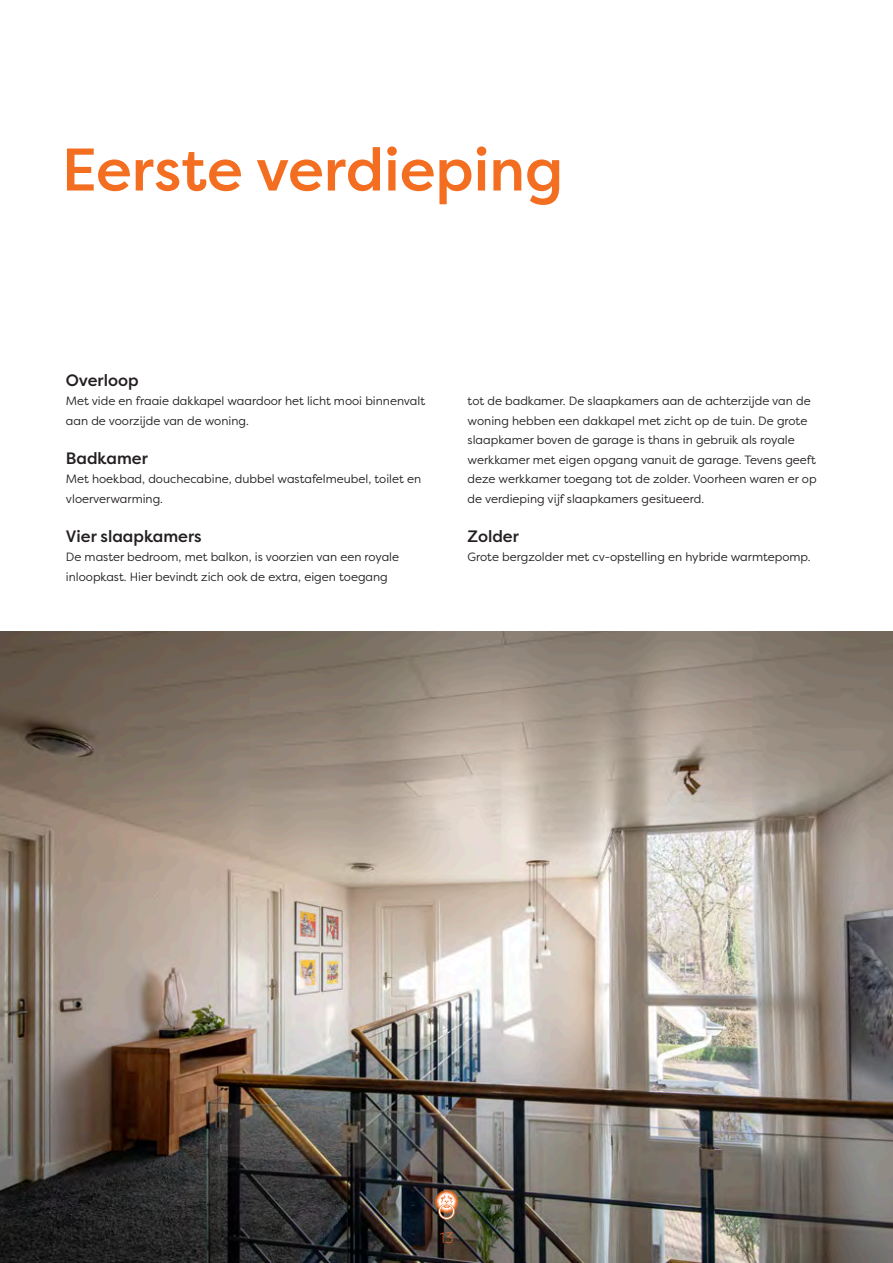
<style>
.page{position:relative;width:893px;height:1263px;background:#fff}
.page>*{position:absolute;margin:0;border:0;box-sizing:border-box;transform-origin:0 0}
.Body_9-15{font:500 60px "Filson Pro";color:#f36e21}
.tussenkop{font:500 16.5px "Filson Pro";color:#231f20}
.t1{font:300 15px "Filson Pro";color:#f36e21}
.Body_9-15-2{font:12px/19.5px "Filson Pro";color:#231f20}
</style>
<div class="page">
<img style="left:0;top:631px;width:893px;height:632px">
<svg style="left:435px;top:1190px;width:23px;height:29px"></svg>
<p class="Body_9-15" style="left:62px;top:128px;width:503px">Eerste verdieping</p>
<p class="tussenkop" style="left:66px;top:368px;width:74px">Overloop</p>
<p class="Body_9-15-2" style="left:66px;top:391px;width:361px">Met vide en fraaie dakkapel waardoor het licht mooi binnenvalt aan de voorzijde van de woning.</p>
<p class="tussenkop" style="left:66px;top:446px;width:83px">Badkamer</p>
<p class="Body_9-15-2" style="left:66px;top:469px;width:357px">Met hoekbad, douchecabine, dubbel wastafelmeubel, toilet en vloerverwarming.</p>
<p class="tussenkop" style="left:66px;top:524px;width:137px">Vier slaapkamers</p>
<p class="Body_9-15-2" style="left:66px;top:547px;width:335px">De master bedroom, met balkon, is voorzien van een royale inloopkast. Hier bevindt zich ook de extra, eigen toegang</p>
<p class="Body_9-15-2" style="left:468px;top:391px;width:351px">tot de badkamer. De slaapkamers aan de achterzijde van de woning hebben een dakkapel met zicht op de tuin. De grote slaapkamer boven de garage is thans in gebruik als royale werkkamer met eigen opgang vanuit de garage. Tevens geeft deze werkkamer toegang tot de zolder. Voorheen waren er op de verdieping vijf slaapkamers gesitueerd.</p>
<p class="tussenkop" style="left:468px;top:524px;width:53px">Zolder</p>
<p class="Body_9-15-2" style="left:468px;top:547px;width:345px">Grote bergzolder met cv-opstelling en hybride warmtepomp.</p>
<p class="t1" style="left:440px;top:1228px;width:15px">13</p>
</div>
